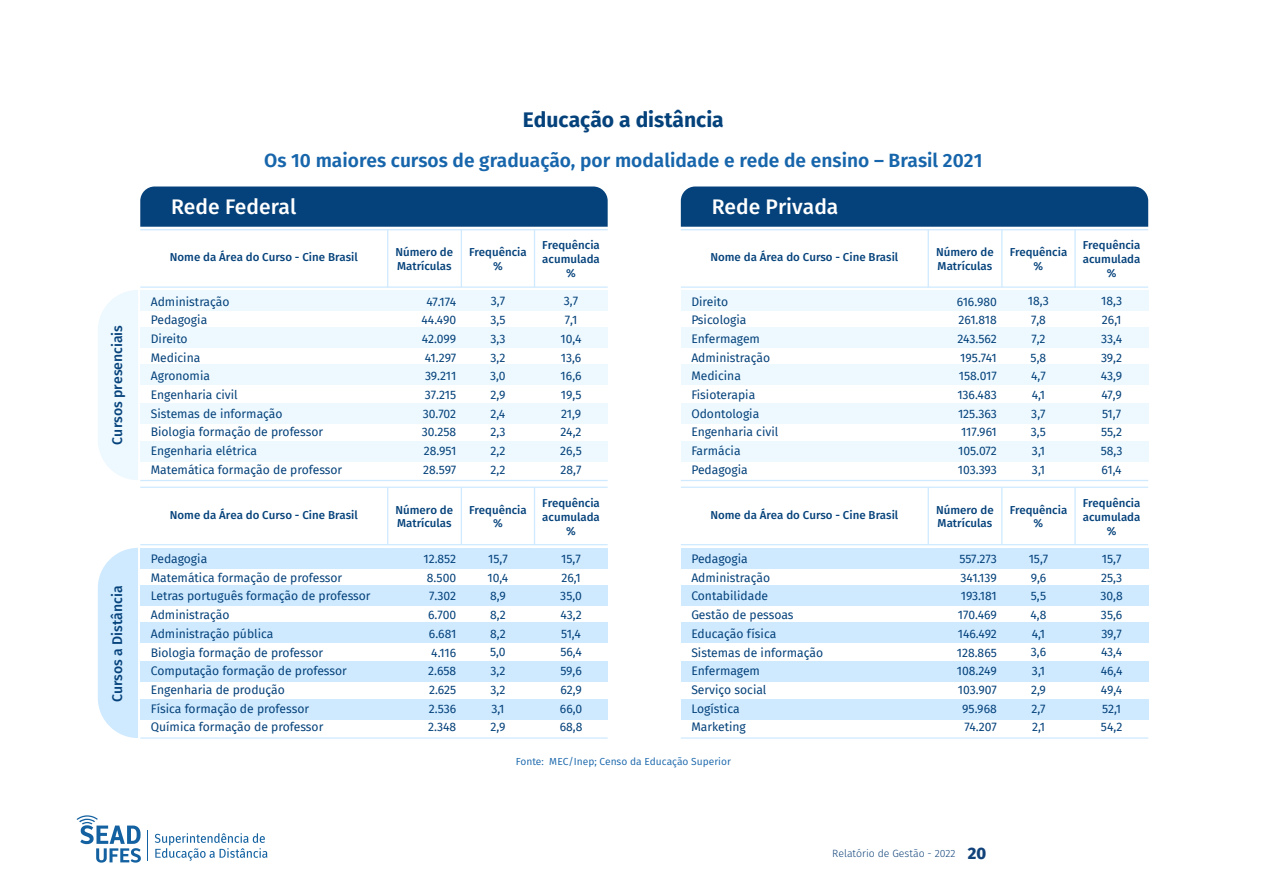
<style>
.page{position:relative;width:1263px;height:893px;background:#fff}
.page>*{position:absolute;margin:0;border:0;box-sizing:border-box;transform-origin:0 0}
.t1{font:500 21px "Fira Sans";color:#fff}
.t2{font:700 21px "Fira Sans";color:#05427b}
.t3{font:600 19.2px "Fira Sans";color:#1765ab}
.t4{font:500 14.1px "Fira Sans";color:#05427b}
.t5{font:12.15px/18.8px "Fira Sans";color:#05427b}
.t6{font:500 11.55px/13.8px "Fira Sans";color:#05427b;text-align:center}
.t7{font:300 10.5px "Fira Sans";color:#11437a}
.t8{font:10.2px "Fira Sans";color:#1765ab}
.s1{font-weight:800;font-size:16.5px}
</style>
<div class="page">
<hr style="left:147px;top:830px;width:1px;height:31px;background:#1361a0">
<svg style="left:77px;top:815px;width:64px;height:48px"></svg>
<svg style="left:155px;top:833px;width:112px;height:28px"></svg>
<hr style="left:140px;top:229px;width:468px;height:1px;background:#cfeaff">
<hr style="left:140px;top:286px;width:468px;height:2px;background:#cfeaff">
<hr style="left:140px;top:480px;width:468px;height:1px;background:#cfeaff">
<hr style="left:387px;top:230px;width:1px;height:57px;background:#cfeaff">
<hr style="left:461px;top:230px;width:1px;height:57px;background:#cfeaff">
<hr style="left:534px;top:230px;width:1px;height:57px;background:#cfeaff">
<div style="left:140px;top:328px;width:468px;height:20px;background:#edf9ff"></div>
<div style="left:140px;top:290px;width:468px;height:21px;background:#edf9ff"></div>
<div style="left:140px;top:364px;width:468px;height:21px;background:#edf9ff"></div>
<div style="left:140px;top:403px;width:468px;height:21px;background:#edf9ff"></div>
<div style="left:140px;top:441px;width:468px;height:21px;background:#edf9ff"></div>
<hr style="left:140px;top:487px;width:468px;height:1px;background:#cfeaff">
<hr style="left:140px;top:544px;width:468px;height:1px;background:#cfeaff">
<hr style="left:140px;top:737px;width:468px;height:2px;background:#cfeaff">
<hr style="left:387px;top:487px;width:1px;height:58px;background:#cfeaff">
<hr style="left:461px;top:487px;width:1px;height:58px;background:#cfeaff">
<hr style="left:534px;top:487px;width:1px;height:58px;background:#cfeaff">
<div style="left:140px;top:585px;width:468px;height:21px;background:#cfeaff"></div>
<div style="left:140px;top:548px;width:468px;height:21px;background:#cfeaff"></div>
<div style="left:140px;top:622px;width:468px;height:21px;background:#cfeaff"></div>
<div style="left:140px;top:661px;width:468px;height:21px;background:#cfeaff"></div>
<div style="left:140px;top:699px;width:468px;height:21px;background:#cfeaff"></div>
<div style="left:140px;top:187px;width:468px;height:40px;background:#05427b"></div>
<svg style="left:98px;top:548px;width:40px;height:190px;background:#d3ebff"></svg>
<svg style="left:98px;top:290px;width:40px;height:190px;background:#eef9ff"></svg>
<hr style="left:681px;top:229px;width:467px;height:1px;background:#cfeaff">
<hr style="left:681px;top:286px;width:467px;height:2px;background:#cfeaff">
<hr style="left:681px;top:480px;width:467px;height:1px;background:#cfeaff">
<hr style="left:928px;top:230px;width:1px;height:57px;background:#cfeaff">
<hr style="left:1001px;top:230px;width:1px;height:57px;background:#cfeaff">
<hr style="left:1074px;top:230px;width:2px;height:57px;background:#cfeaff">
<div style="left:681px;top:328px;width:467px;height:20px;background:#edf9ff"></div>
<div style="left:681px;top:290px;width:467px;height:21px;background:#edf9ff"></div>
<div style="left:681px;top:364px;width:467px;height:21px;background:#edf9ff"></div>
<div style="left:681px;top:403px;width:467px;height:21px;background:#edf9ff"></div>
<div style="left:681px;top:441px;width:467px;height:21px;background:#edf9ff"></div>
<hr style="left:681px;top:487px;width:467px;height:1px;background:#cfeaff">
<hr style="left:681px;top:544px;width:467px;height:1px;background:#cfeaff">
<hr style="left:681px;top:737px;width:467px;height:2px;background:#cfeaff">
<hr style="left:928px;top:487px;width:1px;height:58px;background:#cfeaff">
<hr style="left:1001px;top:487px;width:1px;height:58px;background:#cfeaff">
<hr style="left:1074px;top:487px;width:2px;height:58px;background:#cfeaff">
<div style="left:681px;top:585px;width:467px;height:21px;background:#cfeaff"></div>
<div style="left:681px;top:548px;width:467px;height:21px;background:#cfeaff"></div>
<div style="left:681px;top:622px;width:467px;height:21px;background:#cfeaff"></div>
<div style="left:681px;top:661px;width:467px;height:21px;background:#cfeaff"></div>
<div style="left:681px;top:699px;width:467px;height:21px;background:#cfeaff"></div>
<div style="left:681px;top:187px;width:467px;height:40px;background:#05427b"></div>
<p class="t4" style="left:106px;top:444px;width:121px;rotate:-90deg">Cursos presenciais</p>
<p class="t4" style="left:106px;top:702px;width:118px;rotate:-90deg">Cursos a Distância</p>
<h1 class="t2" style="left:523px;top:102px;width:202px">Educação a distância</h1>
<h2 class="t3" style="left:264px;top:144px;width:720px">Os 10 maiores cursos de graduação, por modalidade e rede de ensino – Brasil 2021</h2>
<h1 class="t1" style="left:171px;top:190px;width:127px">Rede Federal</h1>
<h1 class="t1" style="left:712px;top:190px;width:128px">Rede Privada</h1>
<p class="t6" style="left:170px;top:250px;width:189px">Nome da Área do Curso - Cine Brasil</p>
<p class="t6" style="left:395px;top:245px;width:59px;text-align:left">Número de<br>Matrículas</p>
<p class="t6" style="left:469px;top:245px;width:59px">Frequência %</p>
<p class="t6" style="left:542px;top:238px;width:59px">Frequência acumulada %</p>
<p class="t6" style="left:710px;top:250px;width:189px">Nome da Área do Curso - Cine Brasil</p>
<p class="t6" style="left:936px;top:245px;width:59px;text-align:left">Número de<br>Matrículas</p>
<p class="t6" style="left:1010px;top:245px;width:59px">Frequência %</p>
<p class="t6" style="left:1083px;top:238px;width:59px">Frequência acumulada %</p>
<p class="t5" style="left:151px;top:292px;width:193px">Administração<br>Pedagogia<br>Direito<br>Medicina<br>Agronomia<br>Engenharia civil<br>Sistemas de informação<br>Biologia formação de professor<br>Engenharia elétrica<br>Matemática formação de professor</p>
<p class="t5" style="left:421px;top:292px;width:36px;text-align:center">47.174<br>44.490<br>42.099<br>41.297<br>39.211<br>37.215<br>30.702<br>30.258<br>28.951<br>28.597</p>
<p class="t5" style="left:490px;top:292px;width:17px;text-align:justify">3,7<br>3,5<br>3,3<br>3,2<br>3,0<br>2,9<br>2,4<br>2,3<br>2,2<br>2,2</p>
<p class="t5" style="left:560px;top:292px;width:23px;text-align:center">3,7<br>7,1<br>10,4<br>13,6<br>16,6<br>19,5<br>21,9<br>24,2<br>26,5<br>28,7</p>
<p class="t5" style="left:691px;top:292px;width:89px">Direito<br>Psicologia<br>Enfermagem<br>Administração<br>Medicina<br>Fisioterapia<br>Odontologia<br>Engenharia civil<br>Farmácia<br>Pedagogia</p>
<p class="t5" style="left:957px;top:292px;width:41px;text-align:center">616.980<br>261.818<br>243.562<br>195.741<br>158.017<br>136.483<br>125.363<br>117.961<br>105.072<br>103.393</p>
<p class="t5" style="left:1028px;top:292px;width:22px">18,3<br>7,8<br>7,2<br>5,8<br>4,7<br>4,1<br>3,7<br>3,5<br>3,1<br>3,1</p>
<p class="t5" style="left:1101px;top:292px;width:23px;text-align:justify">18,3<br>26,1<br>33,4<br>39,2<br>43,9<br>47,9<br>51,7<br>55,2<br>58,3<br>61,4</p>
<p class="t6" style="left:170px;top:507px;width:189px">Nome da Área do Curso - Cine Brasil</p>
<p class="t6" style="left:395px;top:502px;width:59px;text-align:left">Número de<br>Matrículas</p>
<p class="t6" style="left:469px;top:502px;width:59px">Frequência %</p>
<p class="t6" style="left:542px;top:495px;width:59px">Frequência acumulada %</p>
<p class="t6" style="left:710px;top:507px;width:189px">Nome da Área do Curso - Cine Brasil</p>
<p class="t6" style="left:936px;top:502px;width:59px;text-align:left">Número de<br>Matrículas</p>
<p class="t6" style="left:1010px;top:502px;width:59px">Frequência %</p>
<p class="t6" style="left:1083px;top:495px;width:59px">Frequência acumulada %</p>
<p class="t5" style="left:151px;top:549px;width:221px">Pedagogia<br>Matemática formação de professor<br>Letras português formação de professor<br>Administração<br>Administração pública<br>Biologia formação de professor<br>Computação formação de professor<br>Engenharia de produção<br>Física formação de professor<br>Química formação de professor</p>
<p class="t5" style="left:423px;top:549px;width:34px;text-align:right">12.852<br>8.500<br>7.302<br>6.700<br>6.681<br>4.116<br>2.658<br>2.625<br>2.536<br>2.348</p>
<p class="t5" style="left:487px;top:549px;width:22px;text-align:center">15,7<br>10,4<br>8,9<br>8,2<br>8,2<br>5,0<br>3,2<br>3,2<br>3,1<br>2,9</p>
<p class="t5" style="left:560px;top:549px;width:24px">15,7<br>26,1<br>35,0<br>43,2<br>51,4<br>56,4<br>59,6<br>62,9<br>66,0<br>68,8</p>
<p class="t5" style="left:691px;top:549px;width:133px">Pedagogia<br>Administração<br>Contabilidade<br>Gestão de pessoas<br>Educação física<br>Sistemas de informação<br>Enfermagem<br>Serviço social<br>Logística<br>Marketing</p>
<p class="t5" style="left:957px;top:549px;width:41px;text-align:right">557.273<br>341.139<br>193.181<br>170.469<br>146.492<br>128.865<br>108.249<br>103.907<br>95.968<br>74.207</p>
<p class="t5" style="left:1029px;top:549px;width:21px">15,7<br>9,6<br>5,5<br>4,8<br>4,1<br>3,6<br>3,1<br>2,9<br>2,7<br>2,1</p>
<p class="t5" style="left:1100px;top:549px;width:24px">15,7<br>25,3<br>30,8<br>35,6<br>39,7<br>43,4<br>46,4<br>49,4<br>52,1<br>54,2</p>
<p class="t8" style="left:516px;top:754px;width:217px">Fonte: MEC/Inep; Censo da Educação Superior</p>
<p class="t7" style="left:832px;top:845px;width:155px">Relatório de Gestão - 2022 <span class="s1">20</span></p>
</div>
